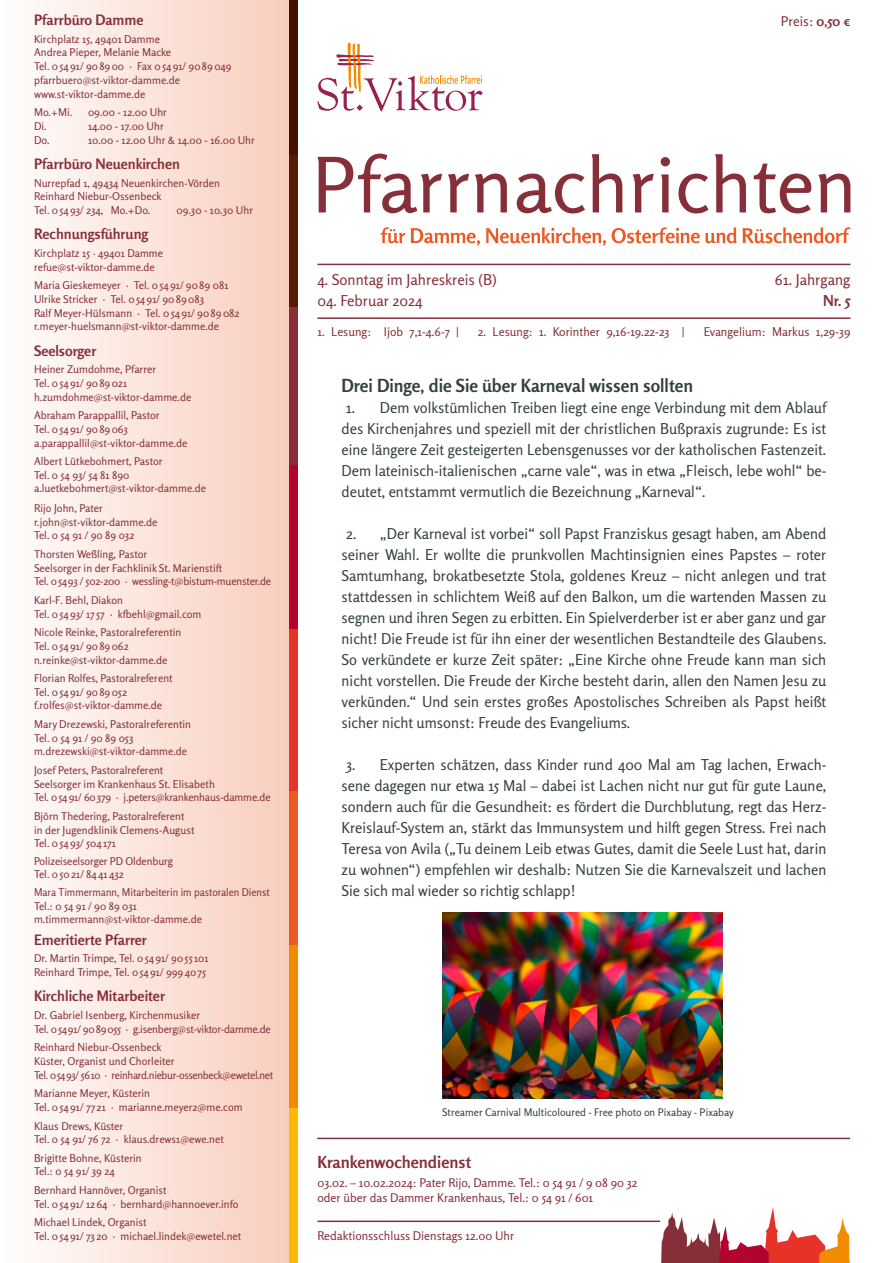
<style>
.page{position:relative;width:893px;height:1263px;background:#fff}
.page>*{position:absolute;margin:0;border:0;box-sizing:border-box;transform-origin:0 0}
.t1{font:700 18px "Rosario";color:#333f3f}
.t2{font:700 16.5px "Rosario";color:#862f39}
.t3{font:15px/21px "Rosario";color:#333f3f;text-align:justify}
.t4{font:15px "Rosario";color:#862f39}
.t5{font:700 15px "Rosario";color:#862f39}
.t6{font:700 14.4px "Rosario";color:#862f39}
.t7{font:13.5px "Rosario";color:#862f39}
.t8{font:12px/15px "Rosario";color:#862f39}
.t9{font:10.8px/13.6px "Rosario";color:#862f39}
.t10{font:10.8px/13.6px "Rosario";color:#862f39;scale:.95 1}
.t11{font:10.5px "Rosario";color:#333f3f}
.s1{font-weight:700}
</style>
<div class="page">
<div style="left:0;top:0;width:291px;height:1263px;background:linear-gradient(to right,#fefefd,#f9cdbd)"></div>
<div style="left:289px;top:628px;width:8px;height:171px;background:#e73227"></div>
<div style="left:289px;top:791px;width:8px;height:163px;background:#eb5a23"></div>
<div style="left:289px;top:945px;width:8px;height:169px;background:#f28b00"></div>
<div style="left:289px;top:1108px;width:8px;height:155px;background:#fbba00"></div>
<div style="left:289px;top:303px;width:8px;height:171px;background:#862f39"></div>
<div style="left:289px;top:466px;width:8px;height:163px;background:#b30430"></div>
<div style="left:289px;top:144px;width:8px;height:163px;background:#561b00"></div>
<div style="left:289px;top:0;width:8px;height:155px;background:#411300"></div>
<svg style="left:317px;top:154px;width:533px;height:59px"></svg>
<hr style="left:317px;top:264px;width:533px;height:1px;background:#862f39">
<hr style="left:317px;top:317px;width:533px;height:2px;background:#862f39">
<svg style="left:661px;top:1207px;width:189px;height:56px"></svg>
<svg style="left:381px;top:227px;width:469px;height:19px"></svg>
<svg style="left:317px;top:43px;width:166px;height:68px"></svg>
<hr style="left:317px;top:1220px;width:343px;height:2px;background:#862f39">
<hr style="left:317px;top:1138px;width:533px;height:1px;background:#862f39">
<img style="left:443px;top:912px;width:279px;height:187px">
<h3 class="t6" style="left:34px;top:11px;width:111px">Pfarrbüro Damme</h3>
<p class="t7" style="left:781px;top:13px;width:71px">Preis: <span class="s1">0,50 €</span></p>
<p class="t9" style="left:34px;top:32px;width:199px">Kirchplatz 15, 49401 Damme<br>Andrea Pieper, Melanie Macke<br>Tel. 05491/ 908900 · Fax 05491/ 9089049 pfarrbuero@st-viktor-damme.de www.st-viktor-damme.de</p>
<p class="t9" style="left:34px;top:106px;width:40px">Mo.+Mi.</p>
<p class="t9" style="left:88px;top:106px;width:81px">09.00 - 12.00 Uhr</p>
<p class="t9" style="left:34px;top:119px;width:14px">Di.</p>
<p class="t9" style="left:88px;top:119px;width:77px">14.00 - 17.00 Uhr</p>
<p class="t9" style="left:34px;top:133px;width:17px">Do.</p>
<p class="t9" style="left:88px;top:133px;width:168px">10.00 - 12.00 Uhr &amp; 14.00 - 16.00 Uhr</p>
<h3 class="t6" style="left:34px;top:155px;width:147px">Pfarrbüro Neuenkirchen</h3>
<p class="t9" style="left:34px;top:176px;width:188px">Nurrepfad 1, 49434 Neuenkirchen-Vörden<br>Reinhard Niebur-Ossenbeck<br>Tel. 05493/ 234, Mo.+Do.</p>
<p class="t9" style="left:176px;top:203px;width:78px">09.30 - 10.30 Uhr</p>
<h3 class="t6" style="left:34px;top:225px;width:116px">Rechnungsführung</h3>
<p class="t9" style="left:34px;top:246px;width:131px">Kirchplatz 15 · 49401 Damme refue@st-viktor-damme.de</p>
<p class="t9" style="left:34px;top:279px;width:207px">Maria Gieskemeyer · Tel. 05491/ 9089 081<br>Ulrike Stricker · Tel. 05491/ 9089083<br>Ralf Meyer-Hülsmann · Tel. 05491/ 9089082 r.meyer-huelsmann@st-viktor-damme.de</p>
<h3 class="t6" style="left:34px;top:342px;width:64px">Seelsorger</h3>
<p class="t9" style="left:34px;top:363px;width:159px">Heiner Zumdohme, Pfarrer<br>Tel. 05491/ 9089021 h.zumdohme@st-viktor-damme.de</p>
<p class="t9" style="left:34px;top:408px;width:155px">Abraham Parappallil, Pastor<br>Tel. 05491/ 9089063 a.parappallil@st-viktor-damme.de</p>
<p class="t9" style="left:34px;top:454px;width:174px">Albert Lütkebohmert, Pastor<br>Tel. 0 54 93/ 54 81 890 a.luetkebohmert@st-viktor-damme.de</p>
<p class="t9" style="left:34px;top:501px;width:125px">Rijo John, Pater r.john@st-viktor-damme.de<br>Tel. 0 54 91 / 90 89 032</p>
<p class="t9" style="left:34px;top:547px;width:239px">Thorsten Weßling, Pastor<br>Seelsorger in der Fachklinik St. Marienstift<br>Tel. 05493 / 502-200 · wessling-t@bistum-muenster.de</p>
<p class="t9" style="left:34px;top:593px;width:169px">Karl-F. Behl, Diakon<br>Tel. 05493/ 17 57 · kfbehl@gmail.com</p>
<p class="t9" style="left:34px;top:625px;width:149px">Nicole Reinke, Pastoralreferentin<br>Tel. 05491/ 9089062 n.reinke@st-viktor-damme.de</p>
<p class="t9" style="left:34px;top:671px;width:140px">Florian Rolfes, Pastoralreferent<br>Tel. 05491/ 9089052 f.rolfes@st-viktor-damme.de</p>
<p class="t9" style="left:34px;top:717px;width:159px">Mary Drezewski, Pastoralreferentin<br>Tel. 0 54 91 / 90 89 053 m.drezewski@st-viktor-damme.de</p>
<p class="t9" style="left:34px;top:763px;width:238px">Josef Peters, Pastoralreferent<br>Seelsorger im Krankenhaus St. Elisabeth<br>Tel. 05491/ 60379 · j.peters@krankenhaus-damme.de</p>
<p class="t9" style="left:34px;top:809px;width:162px">Björn Thedering, Pastoralreferent in der Jugendklinik Clemens-August<br>Tel. 05493/ 504 171</p>
<p class="t9" style="left:34px;top:854px;width:140px">Polizeiseelsorger PD Oldenburg<br>Tel. 05021/ 84 41 432</p>
<p class="t10" style="left:34px;top:885px;width:250px">Mara Timmermann, Mitarbeiterin im pastoralen Dienst<br>Tel.: 0 54 91 / 90 89 031 m.timmermann@st-viktor-damme.de</p>
<h3 class="t6" style="left:34px;top:931px;width:114px">Emeritierte Pfarrer</h3>
<p class="t9" style="left:34px;top:952px;width:176px">Dr. Martin Trimpe, Tel. 05491/ 9055101<br>Reinhard Trimpe, Tel. 05491/ 9994075</p>
<h3 class="t6" style="left:34px;top:987px;width:133px">Kirchliche Mitarbeiter</h3>
<p class="t9" style="left:34px;top:1008px;width:238px">Dr. Gabriel Isenberg, Kirchenmusiker<br>Tel. 05491/ 9089055 · g.isenberg@st-viktor-damme.de</p>
<p class="t9" style="left:34px;top:1041px;width:241px">Reinhard Niebur-Ossenbeck<br>Küster, Organist und Chorleiter<br>Tel. 05493/ 5610 · reinhard.niebur-ossenbeck@ewetel.net</p>
<p class="t9" style="left:34px;top:1086px;width:210px">Marianne Meyer, Küsterin<br>Tel. 05491/ 77 21 · marianne.meyer2@me.com</p>
<p class="t9" style="left:34px;top:1119px;width:191px">Klaus Drews, Küster<br>Tel. 0 54 91/ 76 72 · klaus.drews1@ewe.net</p>
<p class="t9" style="left:34px;top:1151px;width:109px">Brigitte Bohne, Küsterin<br>Tel.: 0 54 91/ 39 24</p>
<p class="t9" style="left:34px;top:1183px;width:206px">Bernhard Hannöver, Organist<br>Tel. 05491/ 1264 · bernhard@hannoever.info</p>
<p class="t9" style="left:34px;top:1216px;width:209px">Michael Lindek, Organist<br>Tel. 05491/ 73 20 · michael.lindek@ewetel.net</p>
<h3 class="t4" style="left:317px;top:271px;width:181px">4. Sonntag im Jahreskreis (B)</h3>
<h3 class="t4" style="left:775px;top:271px;width:77px">61. Jahrgang</h3>
<h3 class="t4" style="left:317px;top:292px;width:107px">04. Februar 2024</h3>
<h3 class="t5" style="left:823px;top:291px;width:29px">Nr. 5</h3>
<p class="t8" style="left:317px;top:324px;width:143px">1. Lesung: Ijob 7,1-4.6-7 |</p>
<p class="t8" style="left:478px;top:324px;width:208px">2. Lesung: 1. Korinther 9,16-19.22-23 |</p>
<p class="t8" style="left:704px;top:324px;width:148px">Evangelium: Markus 1,29-39</p>
<h1 class="t1" style="left:342px;top:375px;width:353px">Drei Dinge, die Sie über Karneval wissen sollten</h1>
<p class="t3" style="left:342px;top:397px;width:486px">1. Dem volkstümlichen Treiben liegt eine enge Verbindung mit dem Ablauf des Kirchenjahres und speziell mit der christlichen Bußpraxis zugrunde: Es ist eine längere Zeit gesteigerten Lebensgenusses vor der katholischen Fastenzeit.<br>Dem lateinisch-italienischen „carne vale“, was in etwa „Fleisch, lebe wohl“ be&shy;deutet, entstammt vermutlich die Bezeichnung „Karneval“.</p>
<p class="t3" style="left:342px;top:523px;width:486px">2. „Der Karneval ist vorbei“ soll Papst Franziskus gesagt haben, am Abend seiner Wahl. Er wollte die prunkvollen Machtinsignien eines Papstes – roter Samtumhang, brokatbesetzte Stola, goldenes Kreuz – nicht anlegen und trat stattdessen in schlichtem Weiß auf den Balkon, um die wartenden Massen zu segnen und ihren Segen zu erbitten. Ein Spielverderber ist er aber ganz und gar nicht! Die Freude ist für ihn einer der wesentlichen Bestandteile des Glaubens.<br>So verkündete er kurze Zeit später: „Eine Kirche ohne Freude kann man sich nicht vorstellen. Die Freude der Kirche besteht darin, allen den Namen Jesu zu verkünden.“ Und sein erstes großes Apostolisches Schreiben als Papst heißt sicher nicht umsonst: Freude des Evangeliums.</p>
<p class="t3" style="left:342px;top:754px;width:486px">3. Experten schätzen, dass Kinder rund 400 Mal am Tag lachen, Erwach&shy;sene dagegen nur etwa 15 Mal – dabei ist Lachen nicht nur gut für gute Laune, sondern auch für die Gesundheit: es fördert die Durchblutung, regt das Herz-Kreislauf-System an, stärkt das Immunsystem und hilft gegen Stress. Frei nach Teresa von Avila („Tu deinem Leib etwas Gutes, damit die Seele Lust hat, darin zu wohnen“) empfehlen wir deshalb: Nutzen Sie die Karnevalszeit und lachen Sie sich mal wieder so richtig schlapp!</p>
<p class="t11" style="left:442px;top:1105px;width:293px">Streamer Carnival Multicoloured - Free photo on Pixabay - Pixabay</p>
<h2 class="t2" style="left:317px;top:1152px;width:155px">Krankenwochendienst</h2>
<p class="t8" style="left:317px;top:1175px;width:321px">03.02. – 10.02.2024: Pater Rijo, Damme. Tel.: 0 54 91 / 9 08 90 32 oder über das Dammer Krankenhaus, Tel.: 0 54 91 / 601</p>
<p class="t8" style="left:317px;top:1228px;width:198px">Redaktionsschluss Dienstags 12.00 Uhr</p>
</div>
